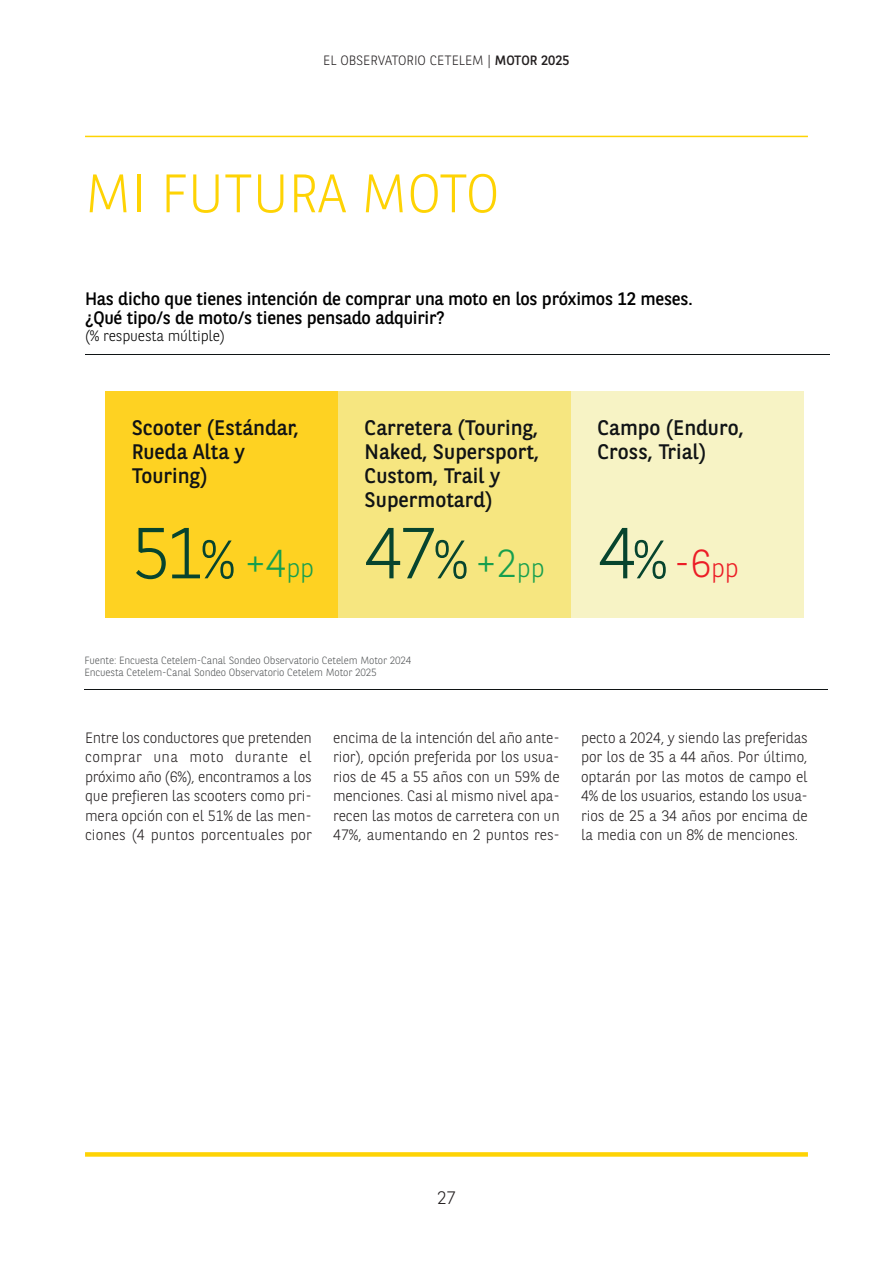
<style>
.page{position:relative;width:893px;height:1263px;background:#fff}
.page>*{position:absolute;margin:0;border:0;box-sizing:border-box;transform-origin:0 0}
.t1{font:300 72px "BNPP Sans";color:#07442e}
.t2{font:300 54px "BNPP Sans";color:#fed304}
.t3{font:300 38.85px "BNPP Sans";color:#169f4e}
.t4{font:300 38.85px "BNPP Sans";color:#ec1d26}
.t5{font:21px/24px "BNPP Sans";color:#101315}
.t6{font:18px/19.5px "BNPP Sans";letter-spacing:-.015em;color:#000001}
.t7{font:300 18px "BNPP Sans";color:#231f20}
.t8{font:300 15px/19.5px "BNPP Sans";letter-spacing:-.005em;color:#231f20;text-align:justify}
.t9{font:300 15px "BNPP Sans";letter-spacing:-.015em;color:#000001}
.t10{font:300 13.5px "BNPP Sans";color:#231f20}
.t11{font:300 10.5px/12px "BNPP Sans";letter-spacing:-.015em;color:#535557}
.s1{font-weight:400}
.s2{font-size:54px}
.s3{font-size:25.95px}
.s4{font-size:72px;color:#07442e}
.s5{font-size:54px;color:#07442e}
</style>
<div class="page">
<div style="left:85px;top:1152px;width:723px;height:5px;background:#fed304"></div>
<hr style="left:85px;top:355px;width:744px;height:1px;background:#101415">
<hr style="left:84px;top:689px;width:744px;height:1px;background:#101415">
<div style="left:105px;top:391px;width:233px;height:227px;background:#fed222"></div>
<div style="left:338px;top:391px;width:233px;height:227px;background:#f6e680"></div>
<div style="left:571px;top:391px;width:233px;height:227px;background:#f7f3c5"></div>
<hr style="left:85px;top:136px;width:723px;height:1px;background:#fed304">
<p class="t10" style="left:323px;top:52px;width:248px">EL OBSERVATORIO CETELEM | <span class="s1">MOTOR 2025</span></p>
<h2 class="t2" style="left:85px;top:157px;width:416px">MI FUTURA MOTO</h2>
<p class="t6" style="left:85px;top:288px;width:609px">Has dicho que tienes intención de comprar una moto en los próximos 12 meses. ¿Qué tipo/s de moto/s tienes pensado adquirir?</p>
<p class="t9" style="left:85px;top:325px;width:141px">(% respuesta múltiple)</p>
<h3 class="t5" style="left:132px;top:415px;width:169px">Scooter (Estándar,<br>Rueda Alta y<br>Touring)</h3>
<h3 class="t5" style="left:365px;top:415px;width:176px">Carretera (Touring,<br>Naked, Supersport,<br>Custom, Trail y<br>Supermotard)</h3>
<h3 class="t5" style="left:598px;top:415px;width:148px">Campo (Enduro,<br>Cross, Trial)</h3>
<h1 class="t1" style="left:132px;top:504px;width:105px">51<span class="s2">%</span></h1>
<h1 class="t1" style="left:365px;top:504px;width:105px">47<span class="s2">%</span></h1>
<h3 class="t3" style="left:245px;top:537px;width:71px">+4<span class="s3">pp</span></h3>
<h3 class="t3" style="left:476px;top:537px;width:71px">+2<span class="s3">pp</span></h3>
<p class="t11" style="left:84px;top:654px;width:329px">Fuente: Encuesta Cetelem-Canal Sondeo Observatorio Cetelem Motor 2024<br>Encuesta Cetelem-Canal Sondeo Observatorio Cetelem Motor 2025</p>
<h3 class="t4" style="left:598px;top:537px;width:142px"><span class="s4">4</span><span class="s5">%</span> -6<span class="s3">pp</span></h3>
<p class="t8" style="left:85px;top:727px;width:228px">Entre los conductores que pretenden comprar una moto durante el próximo año (6%), encontramos a los que prefieren las scooters como pri&shy;mera opción con el 51% de las men&shy;ciones (4 puntos porcentuales por</p>
<p class="t8" style="left:333px;top:727px;width:228px">encima de la intención del año ante&shy;rior), opción preferida por los usua&shy;rios de 45 a 55 años con un 59% de menciones. Casi al mismo nivel apa&shy;recen las motos de carretera con un 47%, aumentando en 2 puntos res-</p>
<p class="t8" style="left:581px;top:727px;width:228px">pecto a 2024, y siendo las preferidas por los de 35 a 44 años. Por último, optarán por las motos de campo el 4% de los usuarios, estando los usua&shy;rios de 25 a 34 años por encima de la media con un 8% de menciones.</p>
<p class="t7" style="left:437px;top:1186px;width:20px">27</p>
</div>
